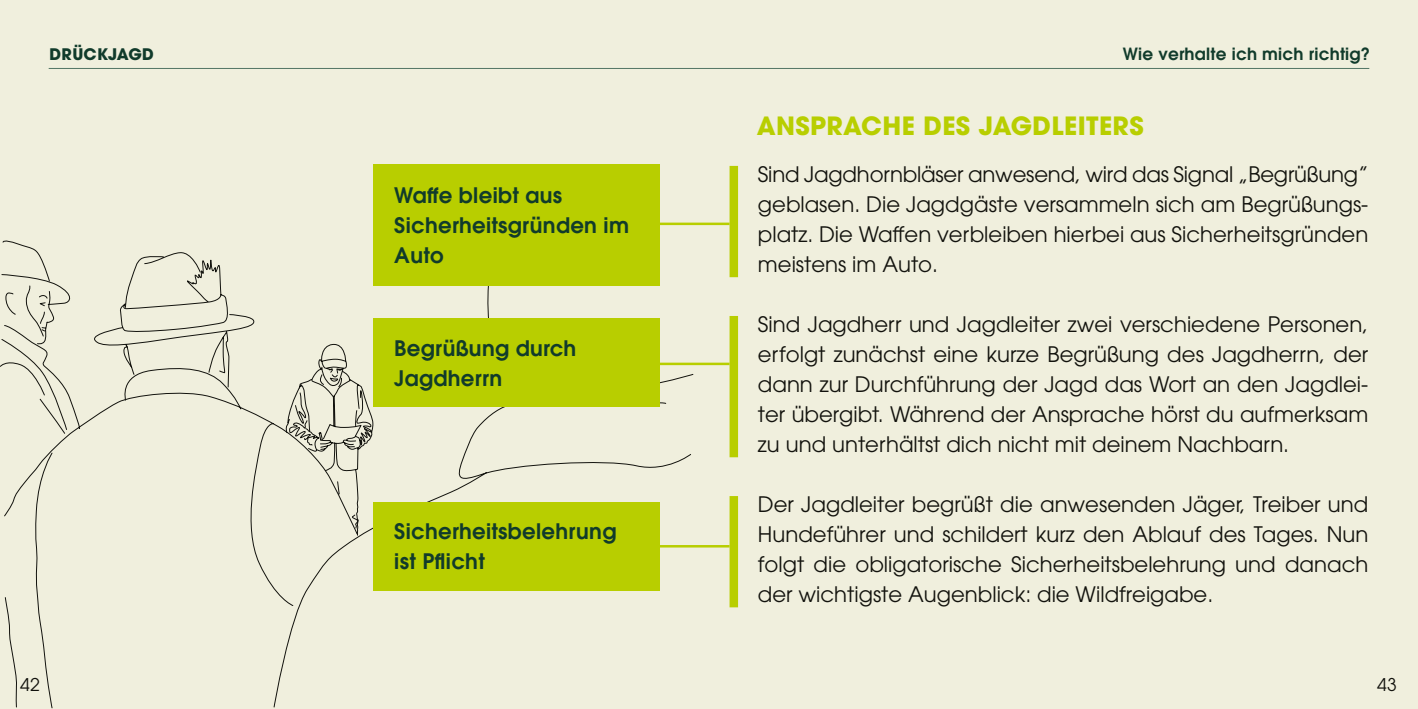
<style>
.page{position:relative;width:1418px;height:709px;background:#fff}
.page>*{position:absolute;margin:0;border:0;box-sizing:border-box;transform-origin:0 0}
.Unterkapitel_Headlin{font:700 25px "ITC Avant Gardefor FRA";letter-spacing:.015em;color:#b8ce00}
.Fließtext_mit_Absatz{font:21.25px/30px "ITC Avant Gardefor FRA";color:#12120d;text-align:justify}
.Textaushänger{font:600 21.25px/30px "ITC Avant Gardefor FRA";letter-spacing:.015em;color:#113b2b}
.t1{font:17.5px "ITC Avant Gardefor FRA";color:#12120d}
.t2{font:600 16.75px "ITC Avant Gardefor FRA";letter-spacing:.015em;color:#113b2b}
.t3{font:700 15.75px "ITC Avant Gardefor FRA";letter-spacing:.015em;color:#113b2b}
</style>
<div class="page">
<div style="left:0;top:0;width:1417px;height:709px;background:#f0efdd"></div>
<svg style="left:0;top:184px;width:693px;height:524px"></svg>
<hr style="left:49px;top:68px;width:1320px;height:1px;background:#537564">
<div style="left:373px;top:164px;width:286px;height:122px;background:#b8ce00"></div>
<div style="left:373px;top:318px;width:286px;height:89px;background:#b8ce00"></div>
<div style="left:373px;top:502px;width:286px;height:88px;background:#b8ce00"></div>
<hr style="left:657px;top:223px;width:72px;height:2px;background:#b8ce00">
<hr style="left:657px;top:362px;width:72px;height:3px;background:#b8ce00">
<hr style="left:657px;top:545px;width:72px;height:2px;background:#b8ce00">
<div style="left:729px;top:166px;width:9px;height:111px;background:#b8ce00"></div>
<div style="left:729px;top:316px;width:9px;height:141px;background:#b8ce00"></div>
<div style="left:729px;top:496px;width:9px;height:111px;background:#b8ce00"></div>
<p class="t3" style="left:50px;top:44px;width:106px">DRÜCKJAGD</p>
<p class="t2" style="left:1122px;top:43px;width:249px">Wie verhalte ich mich richtig?</p>
<p class="Textaushänger" style="left:394px;top:180px;width:236px">Waffe bleibt aus<br>Sicherheitsgründen im<br>Auto</p>
<p class="Textaushänger" style="left:394px;top:332px;width:183px">Begrüßung durch<br>Jagdherrn</p>
<p class="Textaushänger" style="left:394px;top:516px;width:223px">Sicherheitsbelehrung ist Pflicht</p>
<p class="Unterkapitel_Headlin" style="left:756px;top:109px;width:388px">ANSPRACHE DES JAGDLEITERS</p>
<p class="Fließtext_mit_Absatz" style="left:758px;top:159px;width:612px">Sind Jagdhornbläser anwesend, wird das Signal „Begrüßung” geblasen. Die Jagdgäste versammeln sich am Begrüßungs&shy;platz. Die Waffen verbleiben hierbei aus Sicherheitsgründen meistens im Auto.</p>
<p class="Fließtext_mit_Absatz" style="left:758px;top:309px;width:612px">Sind Jagdherr und Jagdleiter zwei verschiedene Personen, erfolgt zunächst eine kurze Begrüßung des Jagdherrn, der dann zur Durchführung der Jagd das Wort an den Jagdlei&shy;ter übergibt. Während der Ansprache hörst du aufmerksam zu und unterhältst dich nicht mit deinem Nachbarn.</p>
<p class="Fließtext_mit_Absatz" style="left:758px;top:489px;width:612px">Der Jagdleiter begrüßt die anwesenden Jäger, Treiber und Hundeführer und schildert kurz den Ablauf des Tages. Nun folgt die obligatorische Sicherheitsbelehrung und danach der wichtigste Augenblick: die Wildfreigabe.</p>
<p class="t1" style="left:20px;top:673px;width:21px">42</p>
<p class="t1" style="left:1377px;top:673px;width:21px">43</p>
</div>
